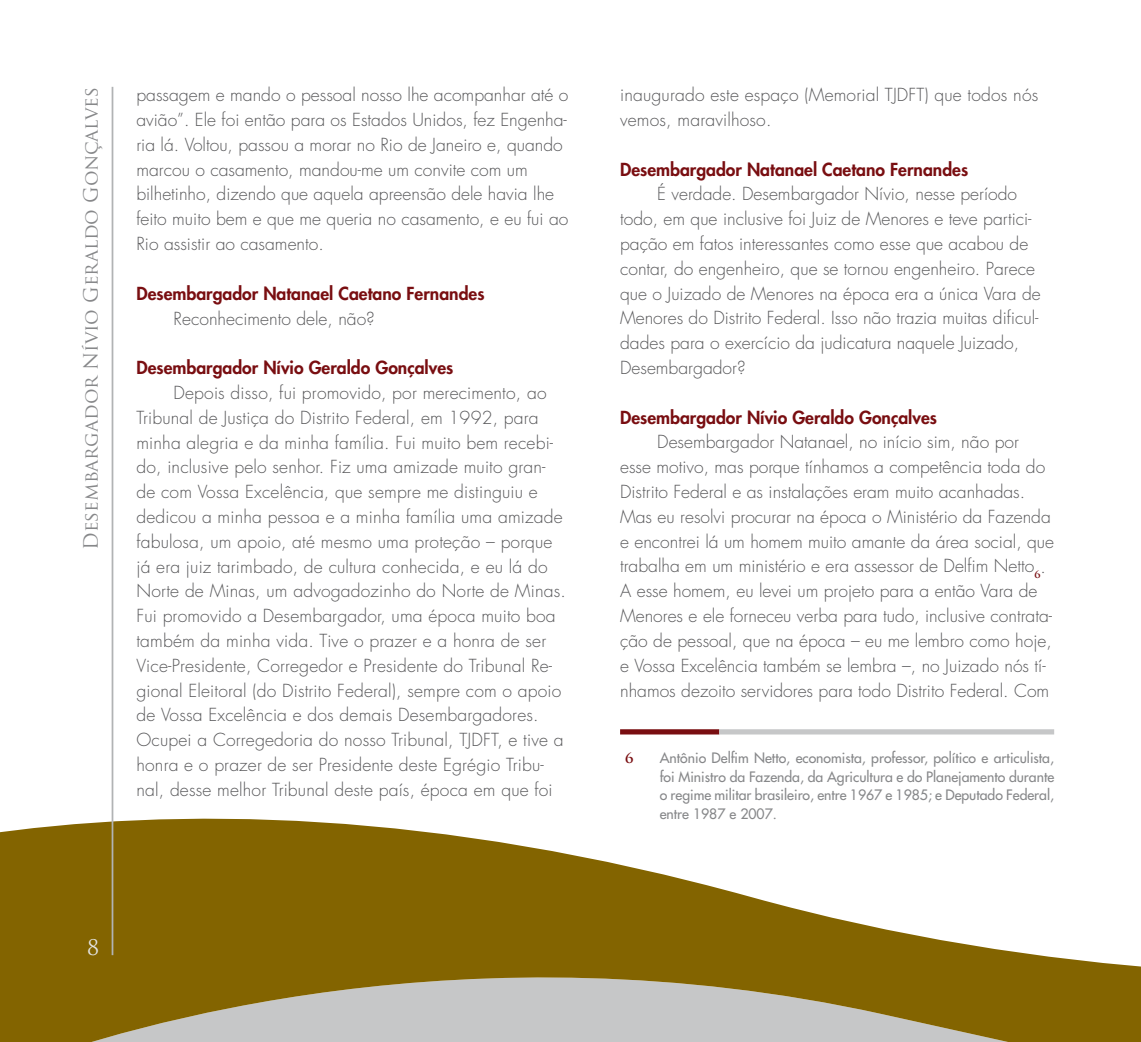
<style>
.page{position:relative;width:1141px;height:1042px;background:#fff}
.page>*{position:absolute;margin:0;border:0;box-sizing:border-box;transform-origin:0 0}
.t1{font:21px "Trajan Pro";color:#e3e4e4}
.t2{font:19.25px "Trajan Pro";color:#87888a}
.t3{font:300 17.5px/24.8px "Futura Std";color:#58585a}
.t4{font:800 17.5px "Futura Std";color:#790e11}
.t5{font:500 14px/18.6px "Futura Std";color:#87888a;text-align:justify}
.t6{font:700 14px "Trajan Pro";color:#790e11}
</style>
<div class="page">
<svg style="left:0;top:819px;width:1141px;height:223px;fill:#836400"></svg>
<hr style="left:112px;top:87px;width:1px;height:868px;background:#b1b3b4">
<div style="left:620px;top:729px;width:99px;height:5px;background:#790e11"></div>
<div style="left:719px;top:729px;width:335px;height:5px;background:#c6c7c8"></div>
<p class="t2" style="left:79px;top:549px;width:464px;rotate:-90deg">Desembargador Nívio Geraldo Gonçalves</p>
<p class="t3" style="left:136px;top:83px;width:434px">passagem e mando o pessoal nosso lhe acompanhar até o avião”. Ele foi então para os Estados Unidos, fez Engenha&shy;ria lá. Voltou, passou a morar no Rio de Janeiro e, quando marcou o casamento, mandou-me um convite com um bilhetinho, dizendo que aquela apreensão dele havia lhe feito muito bem e que me queria no casamento, e eu fui ao Rio assistir ao casamento.</p>
<p class="t4" style="left:136px;top:282px;width:350px">Desembargador Natanael Caetano Fernandes</p>
<p class="t3" style="left:174px;top:306px;width:203px">Reconhecimento dele, não?</p>
<p class="t4" style="left:136px;top:357px;width:318px">Desembargador Nívio Geraldo Gonçalves</p>
<p class="t3" style="left:136px;top:381px;width:431px;text-indent:37px">Depois disso, fui promovido, por merecimento, ao Tribunal de Justiça do Distrito Federal, em 1992, para minha alegria e da minha família. Fui muito bem recebi&shy;do, inclusive pelo senhor. Fiz uma amizade muito gran&shy;de com Vossa Excelência, que sempre me distinguiu e dedicou a minha pessoa e a minha família uma amizade fabulosa, um apoio, até mesmo uma proteção – porque já era juiz tarimbado, de cultura conhecida, e eu lá do Norte de Minas, um advogadozinho do Norte de Minas.<br>Fui promovido a Desembargador, uma época muito boa também da minha vida. Tive o prazer e a honra de ser Vice-Presidente, Corregedor e Presidente do Tribunal Re&shy;gional Eleitoral (do Distrito Federal), sempre com o apoio de Vossa Excelência e dos demais Desembargadores.<br>Ocupei a Corregedoria do nosso Tribunal, TJDFT, e tive a honra e o prazer de ser Presidente deste Egrégio Tribu&shy;nal, desse melhor Tribunal deste país, época em que foi</p>
<p class="t1" style="left:87px;top:934px;width:13px">8</p>
<p class="t3" style="left:620px;top:83px;width:420px">inaugurado este espaço (Memorial TJDFT) que todos nós vemos, maravilhoso.</p>
<p class="t4" style="left:620px;top:158px;width:350px">Desembargador Natanael Caetano Fernandes</p>
<p class="t3" style="left:620px;top:182px;width:422px;text-indent:37px">É verdade. Desembargador Nívio, nesse período todo, em que inclusive foi Juiz de Menores e teve partici&shy;pação em fatos interessantes como esse que acabou de contar, do engenheiro, que se tornou engenheiro. Parece que o Juizado de Menores na época era a única Vara de Menores do Distrito Federal. Isso não trazia muitas dificul&shy;dades para o exercício da judicatura naquele Juizado, Desembargador?</p>
<p class="t4" style="left:620px;top:406px;width:318px">Desembargador Nívio Geraldo Gonçalves</p>
<p class="t3" style="left:620px;top:430px;width:436px;text-indent:37px">Desembargador Natanael, no início sim, não por esse motivo, mas porque tínhamos a competência toda do Distrito Federal e as instalações eram muito acanhadas.<br>Mas eu resolvi procurar na época o Ministério da Fazenda e encontrei lá um homem muito amante da área social, que trabalha em um ministério e era assessor de Delfim Netto<sub>6</sub>.<br>A esse homem, eu levei um projeto para a então Vara de Menores e ele forneceu verba para tudo, inclusive contrata&shy;ção de pessoal, que na época – eu me lembro como hoje, e Vossa Excelência também se lembra –, no Juizado nós tí&shy;nhamos dezoito servidores para todo Distrito Federal. Com</p>
<p class="t6" style="left:625px;top:749px;width:10px">6</p>
<p class="t5" style="left:660px;top:748px;width:396px">Antônio Delfim Netto, economista, professor, político e articulista, foi Ministro da Fazenda, da Agricultura e do Planejamento durante o regime militar brasileiro, entre 1967 e 1985; e Deputado Federal, entre 1987 e 2007.</p>
</div>
